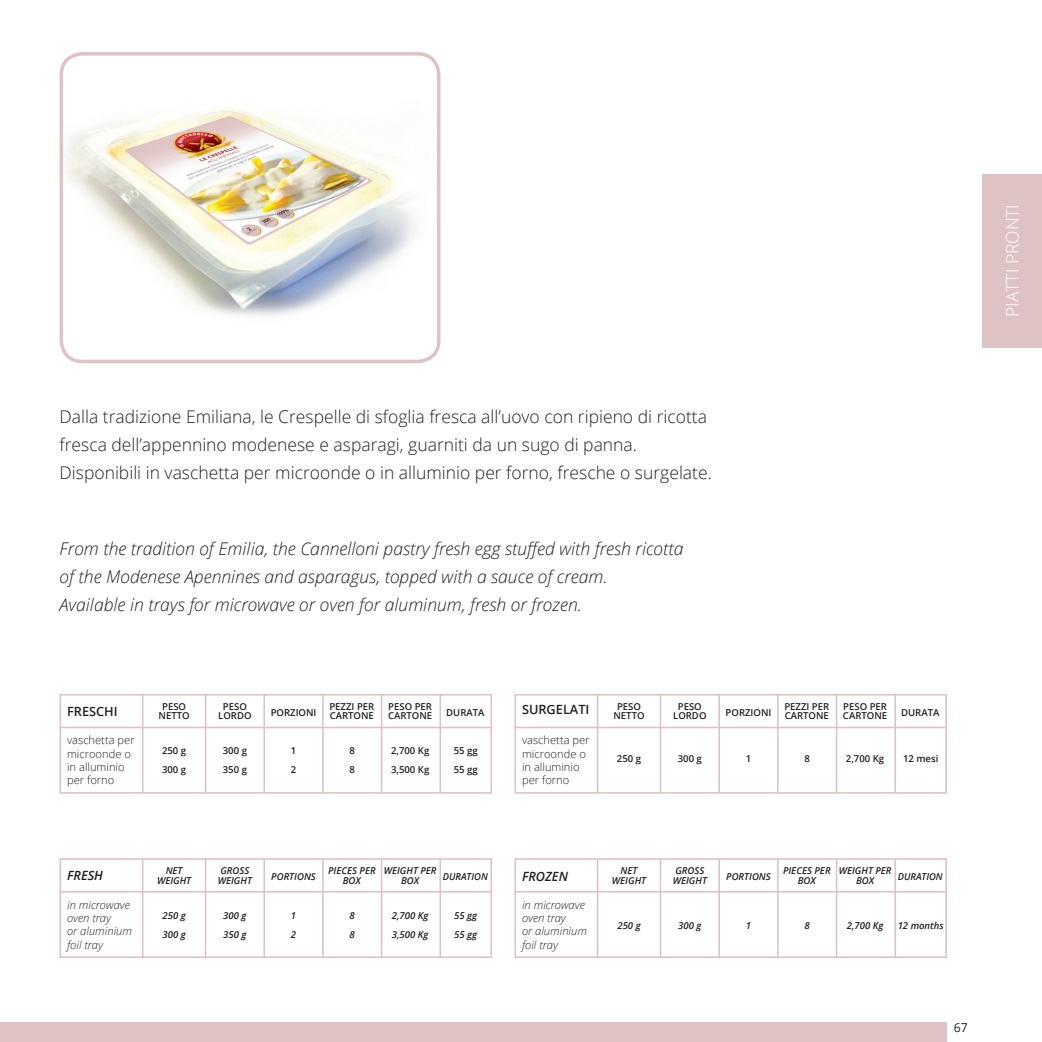
<style>
.page{position:relative;width:1042px;height:1042px;background:#fff}
.page>*{position:absolute;margin:0;border:0;box-sizing:border-box;transform-origin:0 0}
.t1{font:300 17.5px/28px "Open Sans";color:#231f20}
.t2{font:italic 300 17.5px/28px "Open Sans";color:#231f20}
.t3{font:300 17.5px "Open Sans";color:#fff}
.t4{font:600 12.78px "Open Sans";color:#231f20}
.t5{font:italic 600 12.78px "Open Sans";color:#231f20}
.t6{font:12.25px "Open Sans";color:#231f20}
.t7{font:300 11.2px/13.3px "Open Sans";color:#231f20}
.t8{font:italic 300 11.2px/13.5px "Open Sans";color:#231f20}
.t9{font:600 9.62px "Open Sans";color:#231f20}
.t10{font:italic 600 9.62px "Open Sans";color:#231f20}
</style>
<div class="page">
<div style="left:0;top:1022px;width:947px;height:20px;background:#dfc3c4"></div>
<div style="left:982px;top:174px;width:60px;height:173px;background:#dfc3c4"></div>
<hr style="left:514px;top:727px;width:432px;height:1px;background:#dfc3c4">
<hr style="left:514px;top:891px;width:432px;height:1px;background:#dfc3c4">
<hr style="left:514px;top:792px;width:432px;height:2px;background:#dfc3c4">
<hr style="left:514px;top:956px;width:432px;height:2px;background:#dfc3c4">
<hr style="left:514px;top:694px;width:432px;height:1px;background:#dfc3c4">
<hr style="left:514px;top:858px;width:432px;height:2px;background:#dfc3c4">
<hr style="left:597px;top:695px;width:1px;height:98px;background:#dfc3c4">
<hr style="left:597px;top:859px;width:1px;height:98px;background:#dfc3c4">
<hr style="left:660px;top:695px;width:1px;height:98px;background:#dfc3c4">
<hr style="left:660px;top:859px;width:1px;height:98px;background:#dfc3c4">
<hr style="left:718px;top:695px;width:2px;height:98px;background:#dfc3c4">
<hr style="left:718px;top:859px;width:2px;height:98px;background:#dfc3c4">
<hr style="left:777px;top:695px;width:1px;height:98px;background:#dfc3c4">
<hr style="left:777px;top:859px;width:1px;height:98px;background:#dfc3c4">
<hr style="left:836px;top:695px;width:1px;height:98px;background:#dfc3c4">
<hr style="left:836px;top:859px;width:1px;height:98px;background:#dfc3c4">
<hr style="left:894px;top:695px;width:2px;height:98px;background:#dfc3c4">
<hr style="left:894px;top:859px;width:2px;height:98px;background:#dfc3c4">
<hr style="left:945px;top:694px;width:2px;height:100px;background:#dfc3c4">
<hr style="left:945px;top:858px;width:2px;height:100px;background:#dfc3c4">
<hr style="left:514px;top:695px;width:2px;height:98px;background:#dfc3c4">
<hr style="left:514px;top:859px;width:2px;height:98px;background:#dfc3c4">
<img style="left:65px;top:109px;width:352px;height:207px">
<div style="left:60px;top:52px;width:380px;height:311px;border:4px solid #dfc3c4;border-radius:21px"></div>
<hr style="left:60px;top:727px;width:431px;height:1px;background:#dfc3c4">
<hr style="left:60px;top:891px;width:431px;height:1px;background:#dfc3c4">
<hr style="left:60px;top:792px;width:431px;height:2px;background:#dfc3c4">
<hr style="left:60px;top:956px;width:431px;height:2px;background:#dfc3c4">
<hr style="left:60px;top:694px;width:431px;height:1px;background:#dfc3c4">
<hr style="left:60px;top:858px;width:431px;height:2px;background:#dfc3c4">
<hr style="left:142px;top:695px;width:1px;height:98px;background:#dfc3c4">
<hr style="left:142px;top:859px;width:1px;height:98px;background:#dfc3c4">
<hr style="left:205px;top:695px;width:1px;height:98px;background:#dfc3c4">
<hr style="left:205px;top:859px;width:1px;height:98px;background:#dfc3c4">
<hr style="left:263px;top:695px;width:2px;height:98px;background:#dfc3c4">
<hr style="left:263px;top:859px;width:2px;height:98px;background:#dfc3c4">
<hr style="left:322px;top:695px;width:2px;height:98px;background:#dfc3c4">
<hr style="left:322px;top:859px;width:2px;height:98px;background:#dfc3c4">
<hr style="left:381px;top:695px;width:1px;height:98px;background:#dfc3c4">
<hr style="left:381px;top:859px;width:1px;height:98px;background:#dfc3c4">
<hr style="left:439px;top:695px;width:2px;height:98px;background:#dfc3c4">
<hr style="left:439px;top:859px;width:2px;height:98px;background:#dfc3c4">
<hr style="left:490px;top:694px;width:2px;height:100px;background:#dfc3c4">
<hr style="left:490px;top:858px;width:2px;height:100px;background:#dfc3c4">
<hr style="left:60px;top:695px;width:1px;height:98px;background:#dfc3c4">
<hr style="left:60px;top:859px;width:1px;height:98px;background:#dfc3c4">
<p class="t1" style="left:60px;top:402px;width:649px">Dalla tradizione Emiliana, le Crespelle di sfoglia fresca all’uovo con ripieno di ricotta fresca dell’appennino modenese e asparagi, guarniti da un sugo di panna.</p>
<p class="t1" style="left:60px;top:458px;width:654px">Disponibili in vaschetta per microonde o in alluminio per forno, fresche o surgelate.</p>
<p class="t2" style="left:60px;top:534px;width:625px">From the tradition of Emilia, the Cannelloni pastry fresh egg stuffed with fresh ricotta of the Modenese Apennines and asparagus, topped with a sauce of cream.</p>
<p class="t2" style="left:60px;top:590px;width:524px">Available in trays for microwave or oven for aluminum, fresh or frozen.</p>
<p class="t4" style="left:67px;top:702px;width:52px">FRESCHI</p>
<p class="t9" style="left:162px;top:699px;width:25px">PESO</p>
<p class="t9" style="left:159px;top:709px;width:33px">NETTO</p>
<p class="t9" style="left:223px;top:699px;width:25px">PESO</p>
<p class="t9" style="left:218px;top:709px;width:35px">LORDO</p>
<p class="t9" style="left:271px;top:706px;width:47px">PORZIONI</p>
<p class="t9" style="left:329px;top:699px;width:46px">PEZZI PER</p>
<p class="t9" style="left:330px;top:709px;width:46px">CARTONE</p>
<p class="t9" style="left:388px;top:699px;width:45px">PESO PER</p>
<p class="t9" style="left:388px;top:709px;width:46px">CARTONE</p>
<p class="t9" style="left:446px;top:706px;width:40px">DURATA</p>
<p class="t4" style="left:522px;top:701px;width:69px">SURGELATI</p>
<p class="t9" style="left:617px;top:699px;width:25px">PESO</p>
<p class="t9" style="left:613px;top:709px;width:33px">NETTO</p>
<p class="t9" style="left:678px;top:699px;width:25px">PESO</p>
<p class="t9" style="left:673px;top:709px;width:35px">LORDO</p>
<p class="t9" style="left:725px;top:706px;width:47px">PORZIONI</p>
<p class="t9" style="left:784px;top:699px;width:46px">PEZZI PER</p>
<p class="t9" style="left:785px;top:709px;width:46px">CARTONE</p>
<p class="t9" style="left:843px;top:699px;width:45px">PESO PER</p>
<p class="t9" style="left:843px;top:709px;width:46px">CARTONE</p>
<p class="t9" style="left:901px;top:706px;width:40px">DURATA</p>
<p class="t7" style="left:67px;top:733px;width:69px">vaschetta per microonde o in alluminio per forno</p>
<p class="t9" style="left:162px;top:744px;width:26px">250 g</p>
<p class="t9" style="left:162px;top:763px;width:26px">300 g</p>
<p class="t9" style="left:223px;top:744px;width:26px">300 g</p>
<p class="t9" style="left:223px;top:763px;width:26px">350 g</p>
<p class="t9" style="left:291px;top:744px;width:7px">1</p>
<p class="t9" style="left:291px;top:763px;width:7px">2</p>
<p class="t9" style="left:349px;top:744px;width:7px">8</p>
<p class="t9" style="left:349px;top:763px;width:7px">8</p>
<p class="t9" style="left:391px;top:744px;width:40px">2,700 Kg</p>
<p class="t9" style="left:391px;top:763px;width:40px">3,500 Kg</p>
<p class="t9" style="left:454px;top:744px;width:26px">55 gg</p>
<p class="t9" style="left:454px;top:763px;width:26px">55 gg</p>
<p class="t7" style="left:522px;top:733px;width:69px">vaschetta per microonde o in alluminio per forno</p>
<p class="t9" style="left:617px;top:751px;width:26px">250 g</p>
<p class="t9" style="left:678px;top:751px;width:26px">300 g</p>
<p class="t9" style="left:746px;top:751px;width:7px">1</p>
<p class="t9" style="left:804px;top:751px;width:7px">8</p>
<p class="t9" style="left:846px;top:751px;width:40px">2,700 Kg</p>
<p class="t9" style="left:903px;top:751px;width:37px">12 mesi</p>
<p class="t5" style="left:67px;top:867px;width:37px">FRESH</p>
<p class="t10" style="left:166px;top:864px;width:18px">NET</p>
<p class="t10" style="left:157px;top:873px;width:36px">WEIGHT</p>
<p class="t10" style="left:220px;top:864px;width:30px">GROSS</p>
<p class="t10" style="left:218px;top:873px;width:36px">WEIGHT</p>
<p class="t10" style="left:271px;top:870px;width:46px">PORTIONS</p>
<p class="t10" style="left:328px;top:864px;width:49px">PIECES PER</p>
<p class="t10" style="left:343px;top:873px;width:20px">BOX</p>
<p class="t10" style="left:384px;top:864px;width:54px">WEIGHT PER</p>
<p class="t10" style="left:401px;top:873px;width:20px">BOX</p>
<p class="t10" style="left:443px;top:870px;width:46px">DURATION</p>
<p class="t5" style="left:522px;top:867px;width:47px">FROZEN</p>
<p class="t10" style="left:620px;top:864px;width:18px">NET</p>
<p class="t10" style="left:612px;top:873px;width:36px">WEIGHT</p>
<p class="t10" style="left:675px;top:864px;width:30px">GROSS</p>
<p class="t10" style="left:673px;top:873px;width:36px">WEIGHT</p>
<p class="t10" style="left:726px;top:870px;width:46px">PORTIONS</p>
<p class="t10" style="left:783px;top:864px;width:49px">PIECES PER</p>
<p class="t10" style="left:798px;top:873px;width:20px">BOX</p>
<p class="t10" style="left:838px;top:864px;width:54px">WEIGHT PER</p>
<p class="t10" style="left:856px;top:873px;width:20px">BOX</p>
<p class="t10" style="left:898px;top:870px;width:46px">DURATION</p>
<p class="t8" style="left:67px;top:897px;width:64px">in microwave oven tray</p>
<p class="t8" style="left:67px;top:924px;width:66px">or aluminium foil tray</p>
<p class="t10" style="left:162px;top:908px;width:25px">250 g</p>
<p class="t10" style="left:162px;top:927px;width:25px">300 g</p>
<p class="t10" style="left:223px;top:908px;width:25px">300 g</p>
<p class="t10" style="left:223px;top:927px;width:25px">350 g</p>
<p class="t10" style="left:291px;top:908px;width:7px">1</p>
<p class="t10" style="left:291px;top:927px;width:7px">2</p>
<p class="t10" style="left:350px;top:908px;width:7px">8</p>
<p class="t10" style="left:350px;top:927px;width:7px">8</p>
<p class="t10" style="left:392px;top:908px;width:38px">2,700 Kg</p>
<p class="t10" style="left:392px;top:927px;width:38px">3,500 Kg</p>
<p class="t10" style="left:454px;top:908px;width:24px">55 gg</p>
<p class="t10" style="left:454px;top:927px;width:24px">55 gg</p>
<p class="t8" style="left:522px;top:897px;width:64px">in microwave oven tray</p>
<p class="t8" style="left:522px;top:924px;width:66px">or aluminium foil tray</p>
<p class="t10" style="left:617px;top:919px;width:25px">250 g</p>
<p class="t10" style="left:678px;top:919px;width:25px">300 g</p>
<p class="t10" style="left:746px;top:919px;width:7px">1</p>
<p class="t10" style="left:804px;top:919px;width:7px">8</p>
<p class="t10" style="left:847px;top:919px;width:38px">2,700 Kg</p>
<p class="t10" style="left:897px;top:919px;width:48px">12 months</p>
<p class="t6" style="left:954px;top:1018px;width:16px">67</p>
<p class="t3" style="left:1000px;top:317px;width:114px;rotate:-90deg">PIATTI PRONTI</p>
</div>
